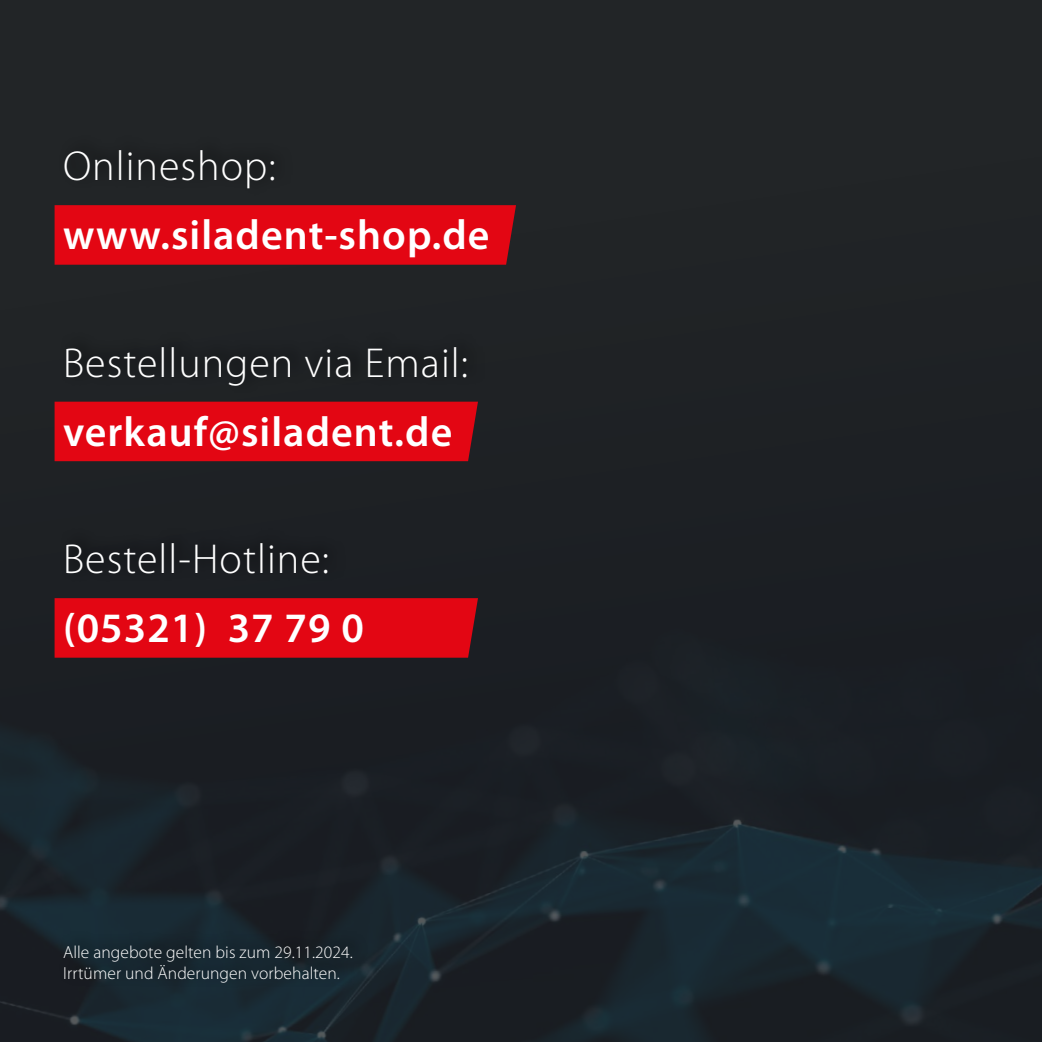
<style>
.page{position:relative;width:1042px;height:1042px;background:#222527}
.page>*{position:absolute;margin:0;border:0;box-sizing:border-box;transform-origin:0 0}
.t1{font:600 42px "Myriad Pro";letter-spacing:.025em;color:#fff}
.t2{font:300 42px "Myriad Pro";letter-spacing:.025em;color:#fff}
.t3{font:300 17.5px/21px "Myriad Pro";letter-spacing:.005em;color:#fff}
</style>
<div class="page">
<img style="left:0;top:205px;width:1042px;height:837px">
<div style="left:55px;top:205px;width:461px;height:60px;background:#e30613"></div>
<div style="left:55px;top:402px;width:423px;height:59px;background:#e30613"></div>
<div style="left:55px;top:598px;width:423px;height:60px;background:#e30613"></div>
<div style="left:60px;top:330px;width:426px;height:64px;background:#1e2124"></div>
<div style="left:60px;top:526px;width:287px;height:56px;background:#1b1e22"></div>
<div style="left:58px;top:929px;width:311px;height:61px;background:#000;opacity:.75"></div>
<h1 class="t2" style="left:63px;top:143px;width:214px">Onlineshop:</h1>
<h1 class="t1" style="left:63px;top:209px;width:428px">www.siladent-shop.de</h1>
<h1 class="t2" style="left:63px;top:340px;width:407px">Bestellungen via Email:</h1>
<h1 class="t1" style="left:63px;top:405px;width:391px">verkauf@siladent.de</h1>
<h1 class="t2" style="left:63px;top:536px;width:268px">Bestell-Hotline:</h1>
<h1 class="t1" style="left:63px;top:601px;width:302px">(05321) 37 79 0</h1>
<p class="t3" style="left:63px;top:942px;width:291px">Alle angebote gelten bis zum 29.11.2024.<br>Irrtümer und Änderungen vorbehalten.</p>
</div>
